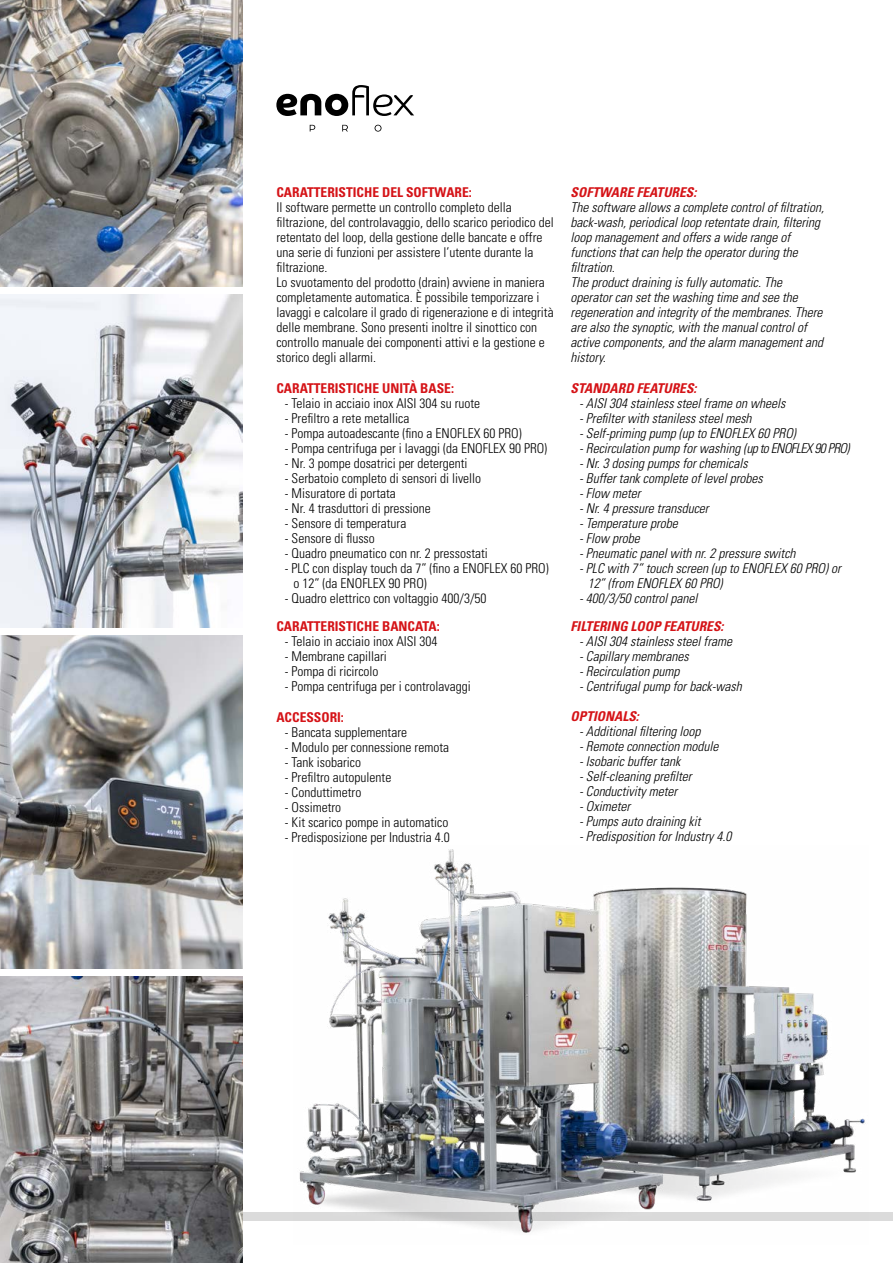
<style>
.page{position:relative;width:893px;height:1263px;background:#fff}
.page>*{position:absolute;margin:0;border:0;box-sizing:border-box;transform-origin:0 0}
.t1{font:300 condensed 13.5px/15px "Univers LT Std";color:#000}
.t2{font:italic 300 condensed 13.5px/15px "Univers LT Std";color:#000}
.t3{font:700 condensed 13.5px "Univers LT Std";color:#d51317}
.t4{font:italic 700 condensed 13.5px "Univers LT Std";color:#d51317}
</style>
<div class="page">
<div style="left:85px;top:1212px;width:808px;height:8px;background:#dbdbdb"></div>
<svg style="left:276px;top:85px;width:138px;height:31px"></svg>
<svg style="left:310px;top:125px;width:5px;height:6px"></svg>
<svg style="left:342px;top:125px;width:6px;height:6px"></svg>
<svg style="left:375px;top:125px;width:6px;height:7px"></svg>
<img style="left:0;top:0;width:242px;height:286px">
<img style="left:0;top:294px;width:242px;height:333px">
<img style="left:0;top:636px;width:242px;height:332px">
<img style="left:0;top:977px;width:242px;height:286px">
<img style="left:293px;top:849px;width:576px;height:384px">
<p class="t3" style="left:276px;top:184px;width:197px">CARATTERISTICHE DEL SOFTWARE:</p>
<p class="t1" style="left:276px;top:199px;width:279px">Il software permette un controllo completo della filtrazione, del controlavaggio, dello scarico periodico del retentato del loop, della gestione delle bancate e offre una serie di funzioni per assistere l’utente durante la filtrazione.<br>Lo svuotamento del prodotto (drain) avviene in maniera completamente automatica. È possibile temporizzare i lavaggi e calcolare il grado di rigenerazione e di integrità delle membrane. Sono presenti inoltre il sinottico con controllo manuale dei componenti attivi e la gestione e storico degli allarmi.</p>
<p class="t3" style="left:276px;top:380px;width:179px">CARATTERISTICHE UNITÀ BASE:</p>
<p class="t1" style="left:285px;top:396px;width:197px">- Telaio in acciaio inox AISI 304 su ruote</p>
<p class="t1" style="left:285px;top:411px;width:126px">- Prefiltro a rete metallica</p>
<p class="t1" style="left:285px;top:426px;width:238px">- Pompa autoadescante (fino a ENOFLEX 60 PRO)</p>
<p class="t1" style="left:285px;top:441px;width:264px">- Pompa centrifuga per i lavaggi (da ENOFLEX 90 PRO)</p>
<p class="t1" style="left:285px;top:456px;width:184px">- Nr. 3 pompe dosatrici per detergenti</p>
<p class="t1" style="left:285px;top:471px;width:198px">- Serbatoio completo di sensori di livello</p>
<p class="t1" style="left:285px;top:486px;width:112px">- Misuratore di portata</p>
<p class="t1" style="left:285px;top:501px;width:147px">- Nr. 4 trasduttori di pressione</p>
<p class="t1" style="left:285px;top:516px;width:123px">- Sensore di temperatura</p>
<p class="t1" style="left:285px;top:531px;width:91px">- Sensore di flusso</p>
<p class="t1" style="left:285px;top:546px;width:204px">- Quadro pneumatico con nr. 2 pressostati</p>
<p class="t1" style="left:293px;top:561px;width:257px;text-indent:-9px">- PLC con display touch da 7” (fino a ENOFLEX 60 PRO) o 12” (da ENOFLEX 90 PRO)</p>
<p class="t1" style="left:285px;top:591px;width:203px">- Quadro elettrico con voltaggio 400/3/50</p>
<p class="t3" style="left:276px;top:618px;width:165px">CARATTERISTICHE BANCATA:</p>
<p class="t1" style="left:285px;top:634px;width:154px">- Telaio in acciaio inox AISI 304</p>
<p class="t1" style="left:285px;top:649px;width:103px">- Membrane capillari</p>
<p class="t1" style="left:285px;top:664px;width:95px">- Pompa di ricircolo</p>
<p class="t1" style="left:285px;top:679px;width:187px">- Pompa centrifuga per i controlavaggi</p>
<p class="t3" style="left:276px;top:708px;width:69px">ACCESSORI:</p>
<p class="t1" style="left:285px;top:724px;width:124px">- Bancata supplementare</p>
<p class="t1" style="left:285px;top:739px;width:166px">- Modulo per connessione remota</p>
<p class="t1" style="left:285px;top:754px;width:78px">- Tank isobarico</p>
<p class="t1" style="left:285px;top:769px;width:108px">- Prefiltro autopulente</p>
<p class="t1" style="left:285px;top:784px;width:78px">- Conduttimetro</p>
<p class="t1" style="left:285px;top:799px;width:58px">- Ossimetro</p>
<p class="t1" style="left:285px;top:814px;width:165px">- Kit scarico pompe in automatico</p>
<p class="t1" style="left:285px;top:829px;width:166px">- Predisposizione per Industria 4.0</p>
<p class="t4" style="left:571px;top:184px;width:127px">SOFTWARE FEATURES:</p>
<p class="t2" style="left:571px;top:200px;width:255px">The software allows a complete control of filtration, back-wash, periodical loop retentate drain, filtering loop management and offers a wide range of functions that can help the operator during the filtration.<br>The product draining is fully automatic. The operator can set the washing time and see the regeneration and integrity of the membranes. There are also the synoptic, with the manual control of active components, and the alarm management and history.</p>
<p class="t4" style="left:571px;top:380px;width:127px">STANDARD FEATURES:</p>
<p class="t2" style="left:579px;top:396px;width:208px">- AISI 304 stainless steel frame on wheels</p>
<p class="t2" style="left:579px;top:411px;width:174px">- Prefilter with staniless steel mesh</p>
<p class="t2" style="left:579px;top:426px;width:218px">- Self-priming pump (up to ENOFLEX 60 PRO)</p>
<p class="t2" style="left:579px;top:441px;width:272px">- Recirculation pump for washing (up to ENOFLEX 90 PRO)</p>
<p class="t2" style="left:579px;top:456px;width:170px">- Nr. 3 dosing pumps for chemicals</p>
<p class="t2" style="left:579px;top:471px;width:185px">- Buffer tank complete of level probes</p>
<p class="t2" style="left:579px;top:486px;width:63px">- Flow meter</p>
<p class="t2" style="left:579px;top:501px;width:131px">- Nr. 4 pressure transducer</p>
<p class="t2" style="left:579px;top:516px;width:100px">- Temperature probe</p>
<p class="t2" style="left:579px;top:531px;width:62px">- Flow probe</p>
<p class="t2" style="left:579px;top:546px;width:218px">- Pneumatic panel with nr. 2 pressure switch</p>
<p class="t2" style="left:588px;top:561px;width:255px;text-indent:-9px">- PLC with 7” touch screen (up to ENOFLEX 60 PRO) or<br>12” (from ENOFLEX 60 PRO)</p>
<p class="t2" style="left:579px;top:591px;width:120px">- 400/3/50 control panel</p>
<p class="t4" style="left:571px;top:618px;width:154px">FILTERING LOOP FEATURES:</p>
<p class="t2" style="left:579px;top:634px;width:154px">- AISI 304 stainless steel frame</p>
<p class="t2" style="left:579px;top:649px;width:111px">- Capillary membranes</p>
<p class="t2" style="left:579px;top:664px;width:102px">- Recirculation pump</p>
<p class="t2" style="left:579px;top:679px;width:164px">- Centrifugal pump for back-wash</p>
<p class="t4" style="left:571px;top:708px;width:70px">OPTIONALS:</p>
<p class="t2" style="left:579px;top:724px;width:123px">- Additional filtering loop</p>
<p class="t2" style="left:579px;top:739px;width:141px">- Remote connection module</p>
<p class="t2" style="left:579px;top:754px;width:103px">- Isobaric buffer tank</p>
<p class="t2" style="left:579px;top:769px;width:114px">- Self-cleaning prefilter</p>
<p class="t2" style="left:579px;top:784px;width:100px">- Conductivity meter</p>
<p class="t2" style="left:579px;top:799px;width:53px">- Oximeter</p>
<p class="t2" style="left:579px;top:814px;width:123px">- Pumps auto draining kit</p>
<p class="t2" style="left:579px;top:829px;width:154px">- Predisposition for Industry 4.0</p>
</div>
